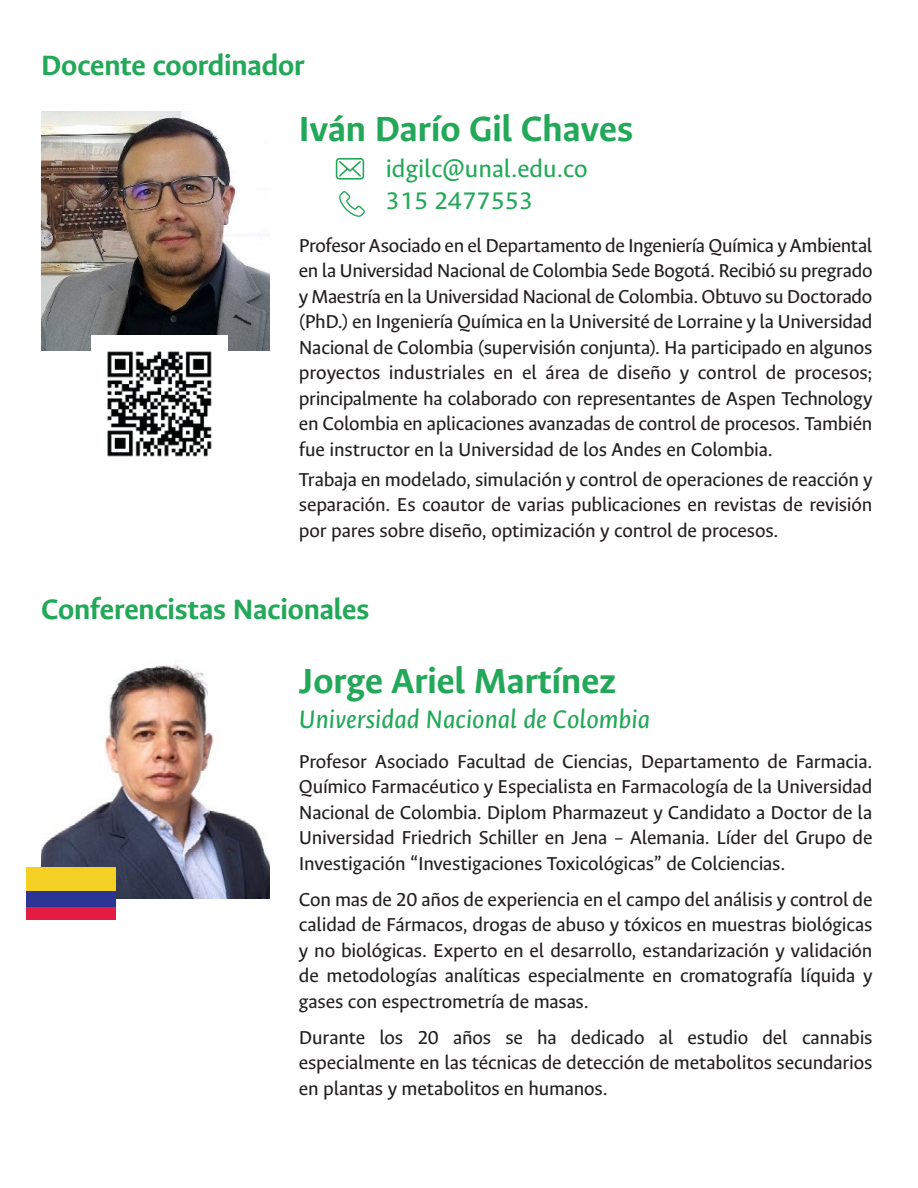
<style>
.page{position:relative;width:918px;height:1188px;background:#fff}
.page>*{position:absolute;margin:0;border:0;box-sizing:border-box;transform-origin:0 0}
.t1{font:700 39.3px "Ancizar Sans";color:#22a858}
.t2{font:700 31.5px "Ancizar Sans";letter-spacing:-.005em;color:#22a858}
.t3{font:italic 28.5px "Ancizar Sans";color:#22a858}
.t4{font:27px/32.5px "Ancizar Sans";color:#22a858}
.t5{font:21px/25.5px "Ancizar Sans";letter-spacing:-.01em;color:#231f20;text-align:justify}
</style>
<div class="page">
<img style="left:41px;top:111px;width:229px;height:240px">
<img style="left:41px;top:664px;width:229px;height:234px">
<img style="left:92px;top:336px;width:135px;height:121px">
<svg style="left:336px;top:158px;width:28px;height:22px"></svg>
<svg style="left:339px;top:191px;width:26px;height:26px"></svg>
<div style="left:26px;top:867px;width:90px;height:24px;background:#f5d024"></div>
<div style="left:26px;top:902px;width:90px;height:17px;background:#e51c41"></div>
<div style="left:26px;top:891px;width:90px;height:16px;background:#2d3594"></div>
<h2 class="t2" style="left:41px;top:48px;width:265px">Docente coordinador</h2>
<h1 class="t1" style="left:299px;top:107px;width:336px">Iván Darío Gil Chaves</h1>
<p class="t4" style="left:386px;top:152px;width:204px">idgilc@unal.edu.co<br>315 2477553</p>
<p class="t5" style="left:299px;top:233px;width:575px">Profesor Asociado en el Departamento de Ingeniería Química y Ambiental en la Universidad Nacional de Colombia Sede Bogotá. Recibió su pregrado y Maestría en la Universidad Nacional de Colombia. Obtuvo su Doctorado (PhD.) en Ingeniería Química en la Université de Lorraine y la Universidad Nacional de Colombia (supervisión conjunta). Ha participado en algunos proyectos industriales en el área de diseño y control de procesos; principalmente ha colaborado con representantes de Aspen Technology en Colombia en aplicaciones avanzadas de control de procesos. También fue instructor en la Universidad de los Andes en Colombia.</p>
<p class="t5" style="left:299px;top:467px;width:575px">Trabaja en modelado, simulación y control de operaciones de reacción y separación. Es coautor de varias publicaciones en revistas de revisión por pares sobre diseño, optimización y control de procesos.</p>
<h2 class="t2" style="left:41px;top:591px;width:330px">Conferencistas Nacionales</h2>
<h1 class="t1" style="left:299px;top:659px;width:319px">Jorge Ariel Martínez</h1>
<h3 class="t3" style="left:299px;top:703px;width:353px">Universidad Nacional de Colombia</h3>
<p class="t5" style="left:299px;top:749px;width:575px">Profesor Asociado Facultad de Ciencias, Departamento de Farmacia.<br>Químico Farmacéutico y Especialista en Farmacología de la Universidad Nacional de Colombia. Diplom Pharmazeut y Candidato a Doctor de la Universidad Friedrich Schiller en Jena – Alemania. Líder del Grupo de Investigación “Investigaciones Toxicológicas” de Colciencias.</p>
<p class="t5" style="left:299px;top:887px;width:575px">Con mas de 20 años de experiencia en el campo del análisis y control de calidad de Fármacos, drogas de abuso y tóxicos en muestras biológicas y no biológicas. Experto en el desarrollo, estandarización y validación de metodologías analíticas especialmente en cromatografía líquida y gases con espectrometría de masas.</p>
<p class="t5" style="left:299px;top:1024px;width:575px">Durante los 20 años se ha dedicado al estudio del cannabis especialmente en las técnicas de detección de metabolitos secundarios en plantas y metabolitos en humanos.</p>
</div>
